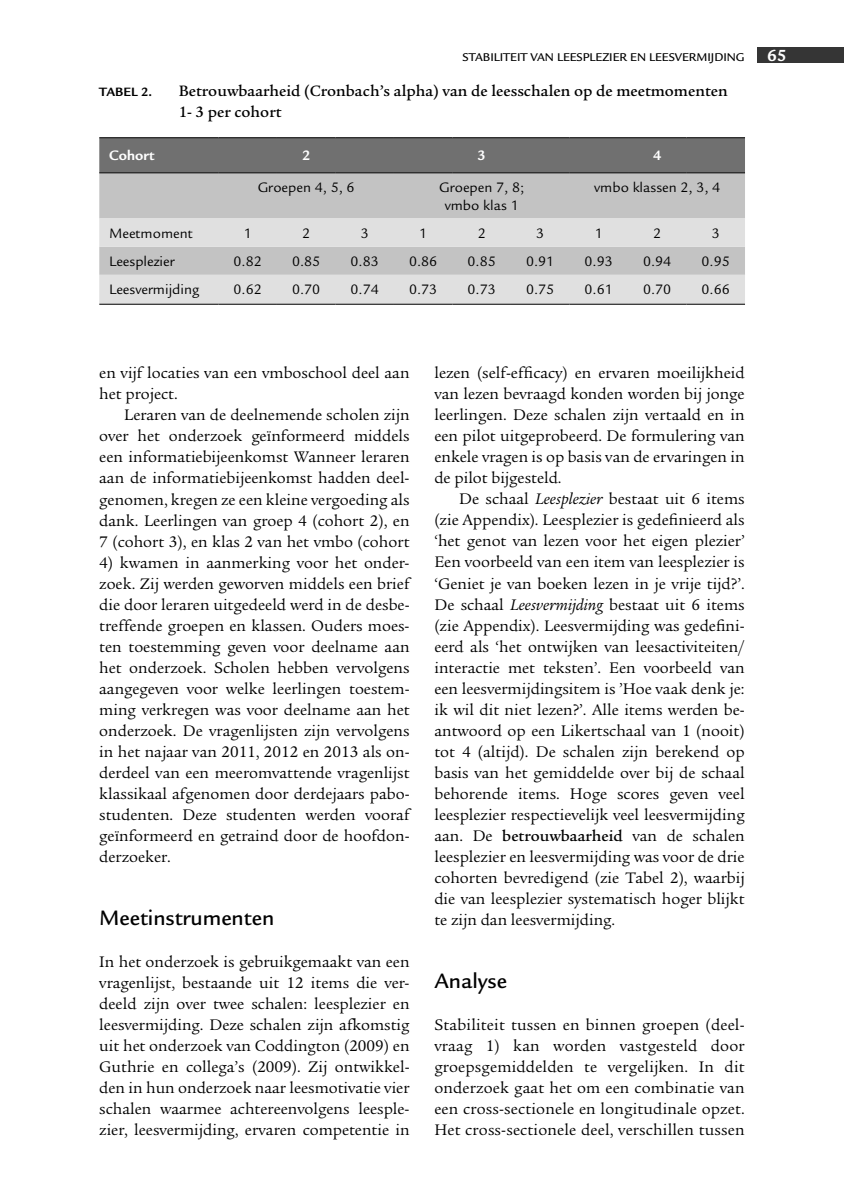
<style>
.page{position:relative;width:844px;height:1191px;background:#fff}
.page>*{position:absolute;margin:0;border:0;box-sizing:border-box;transform-origin:0 0}
.t1{font:500 22.75px "Legacy Sans Std";color:#000}
.t2{font:700 17.5px "Legacy Sans Std";color:#fff}
.t3{font:16.62px/21px "Legacy Serif Std";color:#000;text-align:justify}
.t4{font:500 16.28px/21px "Legacy Serif Std";color:#000}
.t5{font:14.88px/17.5px "Legacy Sans Std";color:#000;text-align:center}
.t6{font:700 14.88px "Legacy Sans Std";color:#fff}
.t7{font:700 13.12px "Legacy Sans Std";color:#000}
.t8{font:500 12.25px "Legacy Sans Std";color:#000}
.s1{font-style:italic}
.s2{font-weight:500;font-size:16.28px}
</style>
<div class="page">
<div style="left:756px;top:47px;width:87px;height:16px;background:#353535"></div>
<div style="left:99px;top:138px;width:645px;height:34px;background:#707070"></div>
<div style="left:99px;top:173px;width:645px;height:45px;background:#c3c3c3"></div>
<svg style="left:99px;top:218px;width:645px;height:86px;background:#d6d6d6"></svg>
<hr style="left:99px;top:137px;width:119px;height:1px;background:#000">
<hr style="left:218px;top:137px;width:59px;height:1px;background:#000">
<hr style="left:277px;top:137px;width:58px;height:1px;background:#000">
<hr style="left:335px;top:137px;width:59px;height:1px;background:#000">
<hr style="left:394px;top:137px;width:58px;height:1px;background:#000">
<hr style="left:452px;top:137px;width:59px;height:1px;background:#000">
<hr style="left:511px;top:137px;width:58px;height:1px;background:#000">
<hr style="left:569px;top:137px;width:58px;height:1px;background:#000">
<hr style="left:627px;top:137px;width:59px;height:1px;background:#000">
<hr style="left:686px;top:137px;width:58px;height:1px;background:#000">
<hr style="left:99px;top:172px;width:119px;height:1px;background:#000">
<hr style="left:218px;top:172px;width:59px;height:1px;background:#000">
<hr style="left:277px;top:172px;width:58px;height:1px;background:#000">
<hr style="left:335px;top:172px;width:59px;height:1px;background:#000">
<hr style="left:394px;top:172px;width:58px;height:1px;background:#000">
<hr style="left:452px;top:172px;width:59px;height:1px;background:#000">
<hr style="left:511px;top:172px;width:58px;height:1px;background:#000">
<hr style="left:569px;top:172px;width:58px;height:1px;background:#000">
<hr style="left:627px;top:172px;width:59px;height:1px;background:#000">
<hr style="left:686px;top:172px;width:58px;height:1px;background:#000">
<hr style="left:99px;top:304px;width:119px;height:1px;background:#000">
<hr style="left:218px;top:304px;width:59px;height:1px;background:#000">
<hr style="left:277px;top:304px;width:58px;height:1px;background:#000">
<hr style="left:335px;top:304px;width:59px;height:1px;background:#000">
<hr style="left:394px;top:304px;width:58px;height:1px;background:#000">
<hr style="left:452px;top:304px;width:59px;height:1px;background:#000">
<hr style="left:511px;top:304px;width:58px;height:1px;background:#000">
<hr style="left:569px;top:304px;width:58px;height:1px;background:#000">
<hr style="left:627px;top:304px;width:59px;height:1px;background:#000">
<hr style="left:686px;top:304px;width:58px;height:1px;background:#000">
<p class="t8" style="left:462px;top:51px;width:8px">STAB</p>
<p class="t8" style="left:490px;top:51px;width:256px">ILITE IT VAN LEESPLEZIER EN LEESVERMIJD ING</p>
<p class="t2" style="left:766px;top:46px;width:21px">65</p>
<p class="t7" style="left:99px;top:85px;width:54px">Tabel 2.</p>
<p class="t4" style="left:179px;top:81px;width:550px">Betrouwbaarheid (Cronbach’s alpha) van de leesschalen op de meetmomenten<br>1- 3 per cohort</p>
<p class="t6" style="left:109px;top:147px;width:47px">Cohort</p>
<p class="t6" style="left:302px;top:147px;width:10px">2</p>
<p class="t6" style="left:477px;top:147px;width:10px">3</p>
<p class="t6" style="left:653px;top:147px;width:10px">4</p>
<p class="t5" style="left:258px;top:179px;width:98px">Groepen 4, 5, 6</p>
<p class="t5" style="left:439px;top:179px;width:86px">Groepen 7, 8; vmbo klas 1</p>
<p class="t5" style="left:594px;top:179px;width:127px">vmbo klassen 2, 3, 4</p>
<p class="t5" style="left:109px;top:224px;width:85px">Meetmoment</p>
<p class="t5" style="left:243px;top:224px;width:9px">1</p>
<p class="t5" style="left:302px;top:224px;width:9px">2</p>
<p class="t5" style="left:360px;top:224px;width:9px">3</p>
<p class="t5" style="left:419px;top:224px;width:9px">1</p>
<p class="t5" style="left:477px;top:224px;width:9px">2</p>
<p class="t5" style="left:536px;top:224px;width:9px">3</p>
<p class="t5" style="left:594px;top:224px;width:9px">1</p>
<p class="t5" style="left:653px;top:224px;width:9px">2</p>
<p class="t5" style="left:711px;top:224px;width:9px">3</p>
<p class="t5" style="left:109px;top:253px;width:67px">Leesplezier</p>
<p class="t5" style="left:233px;top:253px;width:30px">0.82</p>
<p class="t5" style="left:292px;top:253px;width:30px">0.85</p>
<p class="t5" style="left:350px;top:253px;width:30px">0.83</p>
<p class="t5" style="left:409px;top:253px;width:30px">0.86</p>
<p class="t5" style="left:467px;top:253px;width:30px">0.85</p>
<p class="t5" style="left:526px;top:253px;width:30px">0.91</p>
<p class="t5" style="left:584px;top:253px;width:30px">0.93</p>
<p class="t5" style="left:643px;top:253px;width:30px">0.94</p>
<p class="t5" style="left:701px;top:253px;width:30px">0.95</p>
<p class="t5" style="left:109px;top:281px;width:92px">Leesvermijding</p>
<p class="t5" style="left:233px;top:281px;width:30px">0.62</p>
<p class="t5" style="left:292px;top:281px;width:30px">0.70</p>
<p class="t5" style="left:350px;top:281px;width:30px">0.74</p>
<p class="t5" style="left:409px;top:281px;width:30px">0.73</p>
<p class="t5" style="left:467px;top:281px;width:30px">0.73</p>
<p class="t5" style="left:526px;top:281px;width:30px">0.75</p>
<p class="t5" style="left:584px;top:281px;width:30px">0.61</p>
<p class="t5" style="left:643px;top:281px;width:30px">0.70</p>
<p class="t5" style="left:701px;top:281px;width:30px">0.66</p>
<p class="t3" style="left:99px;top:363px;width:312px">en vijf locaties van een vmboschool deel aan het project.</p>
<p class="t3" style="left:99px;top:405px;width:312px;text-indent:25px">Leraren van de deelnemende scholen zijn over het onderzoek geïnformeerd middels een informatiebijeenkomst Wanneer leraren aan de informatiebijeenkomst hadden deel&shy;genomen, kregen ze een kleine vergoeding als dank. Leerlingen van groep 4 (cohort 2), en 7 (cohort 3), en klas 2 van het vmbo (cohort</p>
<p class="t3" style="left:99px;top:552px;width:312px">4) kwamen in aanmerking voor het onder&shy;zoek. Zij werden geworven middels een brief die door leraren uitgedeeld werd in de desbe&shy;treffende groepen en klassen. Ouders moes&shy;ten toestemming geven voor deelname aan het onderzoek. Scholen hebben vervolgens aangegeven voor welke leerlingen toestem&shy;ming verkregen was voor deelname aan het onderzoek. De vragenlijsten zijn vervolgens in het najaar van 2011, 2012 en 2013 als on&shy;derdeel van een meeromvattende vragenlijst klassikaal afgenomen door derdejaars pabo&shy;studenten. Deze studenten werden vooraf geïnformeerd en getraind door de hoofdon&shy;derzoeker.</p>
<h1 class="t1" style="left:99px;top:904px;width:176px">MEETINSTRUMENTEN</h1>
<p class="t3" style="left:99px;top:951px;width:312px">In het onderzoek is gebruikgemaakt van een vragenlijst, bestaande uit 12 items die ver&shy;deeld zijn over twee schalen: leesplezier en leesvermijding. Deze schalen zijn afkomstig uit het onderzoek van Coddington (2009) en Guthrie en collega’s (2009). Zij ontwikkel&shy;den in hun onderzoek naar leesmotivatie vier schalen waarmee achtereenvolgens leesple&shy;zier, leesvermijding, ervaren competentie in</p>
<p class="t3" style="left:434px;top:363px;width:312px">lezen (self-efficacy) en ervaren moeilijkheid van lezen bevraagd konden worden bij jonge leerlingen. Deze schalen zijn vertaald en in een pilot uitgeprobeerd. De formulering van enkele vragen is op basis van de ervaringen in de pilot bijgesteld.</p>
<p class="t3" style="left:434px;top:489px;width:312px;text-indent:25px">De schaal <span class="s1">Leesplezier</span> bestaat uit 6 items (zie Appendix). Leesplezier is gedefinieerd als ‘het genot van lezen voor het eigen plezier’ Een voorbeeld van een item van leesplezier is ‘Geniet je van boeken lezen in je vrije tijd?’.<br>De schaal <span class="s1">Leesvermijding</span> bestaat uit 6 items (zie Appendix). Leesvermijding was gedefini&shy;eerd als ‘het ontwijken van leesactiviteiten/ interactie met teksten’. Een voorbeeld van een leesvermijdingsitem is ’Hoe vaak denk je: ik wil dit niet lezen?’. Alle items werden be&shy;antwoord op een Likertschaal van 1 (nooit) tot 4 (altijd). De schalen zijn berekend op basis van het gemiddelde over bij de schaal behorende items. Hoge scores geven veel leesplezier respectievelijk veel leesvermijding aan. De <span class="s2">betrouwbaarheid</span> van de schalen leesplezier en leesvermijding was voor de drie cohorten bevredigend (zie Tabel 2), waarbij die van leesplezier systematisch hoger blijkt te zijn dan leesvermijding.</p>
<h1 class="t1" style="left:434px;top:967px;width:74px">ANALYSE</h1>
<p class="t3" style="left:434px;top:1014px;width:312px">Stabiliteit tussen en binnen groepen (deel&shy;vraag 1) kan worden vastgesteld door groepsgemiddelden te vergelijken. In dit onderzoek gaat het om een combinatie van een cross-sectionele en longitudinale opzet.<br>Het cross-sectionele deel, verschillen tussen</p>
</div>
